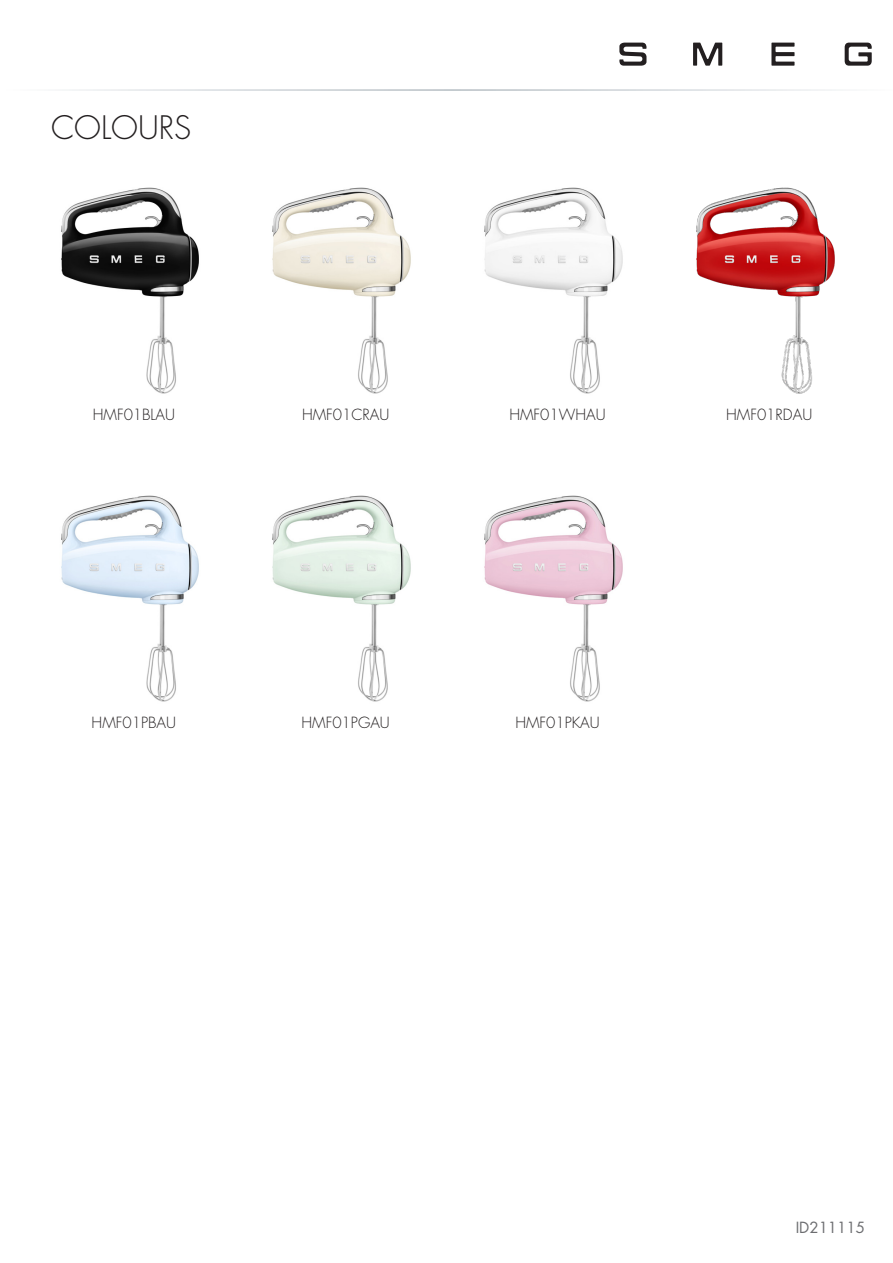
<style>
.page{position:relative;width:893px;height:1263px;background:#fff}
.page>*{position:absolute;margin:0;border:0;box-sizing:border-box;transform-origin:0 0}
.t1{font:300 31.5px "Futura Std";letter-spacing:-.005em;color:#231f20}
.t2{font:300 15px "Futura Std";color:#231f20}
.t3{font:15px "Futura Std";color:#6c6d70}
</style>
<div class="page">
<svg style="left:619px;top:43px;width:27px;height:23px"></svg>
<svg style="left:845px;top:43px;width:27px;height:23px"></svg>
<svg style="left:771px;top:43px;width:23px;height:23px"></svg>
<svg style="left:693px;top:43px;width:29px;height:23px"></svg>
<img style="left:61px;top:187px;width:138px;height:207px">
<img style="left:272px;top:187px;width:139px;height:207px">
<img style="left:484px;top:187px;width:139px;height:207px">
<img style="left:696px;top:187px;width:139px;height:207px">
<img style="left:61px;top:495px;width:138px;height:207px">
<img style="left:272px;top:495px;width:139px;height:207px">
<img style="left:484px;top:495px;width:139px;height:207px">
<p class="t1" style="left:51px;top:108px;width:142px">COLOURS</p>
<p class="t2" style="left:93px;top:405px;width:83px">HMF01BLAU</p>
<p class="t2" style="left:302px;top:405px;width:89px">HMF01CRAU</p>
<p class="t2" style="left:509px;top:405px;width:98px">HMF01WHAU</p>
<p class="t2" style="left:726px;top:405px;width:88px">HMF01RDAU</p>
<p class="t2" style="left:92px;top:713px;width:86px">HMF01PBAU</p>
<p class="t2" style="left:301px;top:713px;width:90px">HMF01PGAU</p>
<p class="t2" style="left:515px;top:713px;width:86px">HMF01PKAU</p>
<p class="t3" style="left:796px;top:1218px;width:71px">ID211115</p>
</div>
